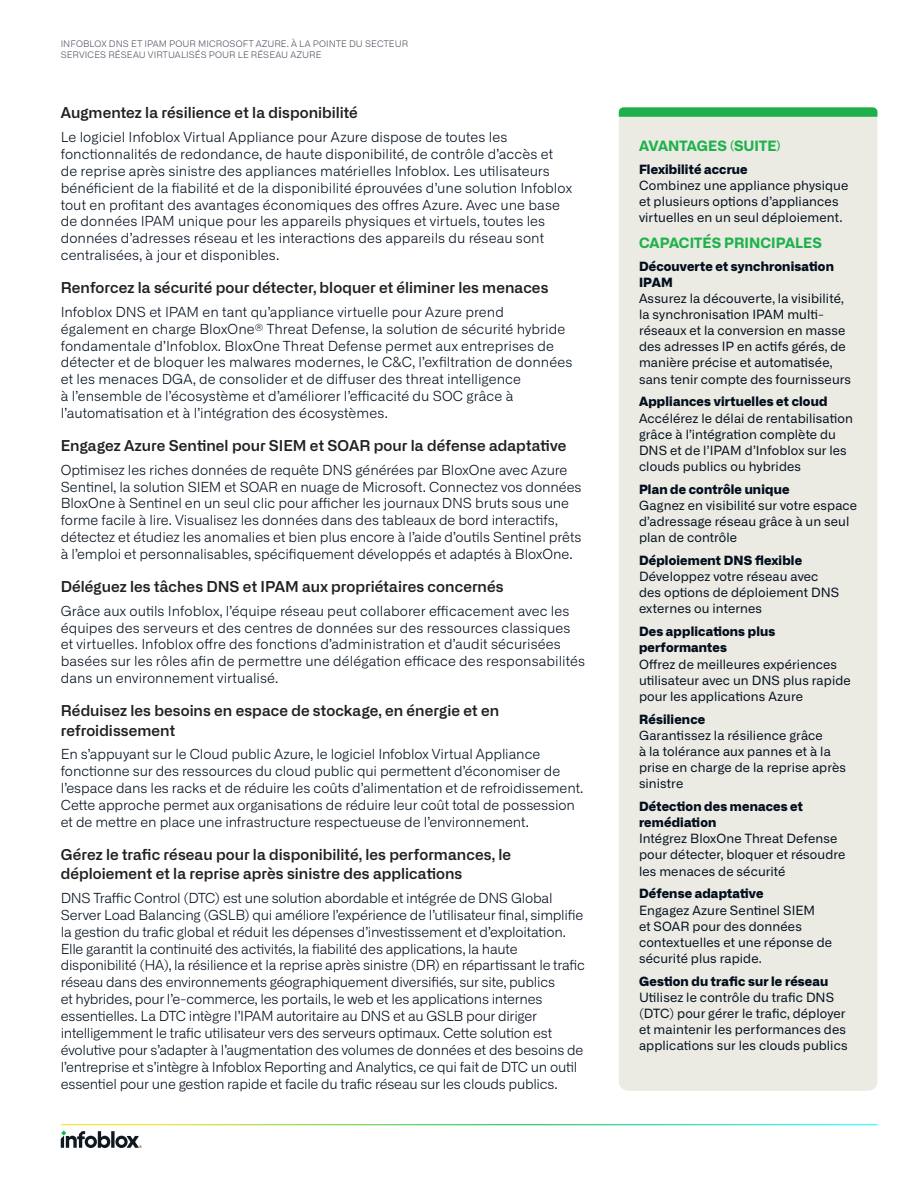
<style>
.page{position:relative;width:918px;height:1188px;background:#fff}
.page>*{position:absolute;margin:0;border:0;box-sizing:border-box;transform-origin:0 0}
.Heading_level_2{font:600 15px/19.5px "Alliance No.2";letter-spacing:.005em;color:#231f20}
.Side-bar_header{font:700 14.25px "Alliance No.2";color:#1eb14b}
.body_text{font:300 13.8px/16.8px "Alliance No.1";letter-spacing:-.005em;color:#030f1e}
.Side-bar_text{font:12.75px/16.2px "Alliance No.1";letter-spacing:.01em;color:#030f1e}
.t1{font:300 9px/10.5px "Alliance No.1";letter-spacing:.015em;color:#4d515e}
.s1{font-weight:800}
</style>
<div class="page">
<svg style="left:61px;top:1131px;width:81px;height:17px"></svg>
<div style="left:619px;top:112px;width:258px;height:979px;background:#ebebe4;border-radius:9px"></div>
<svg style="left:619px;top:107px;width:259px;height:10px"></svg>
<p class="t1" style="left:61px;top:39px;width:349px">INFOBLOX DNS ET IPAM POUR MICROSOFT AZURE. À LA POINTE DU SECTEUR<br>SERVICES RÉSEAU VIRTUALISÉS POUR LE RÉSEAU AZURE</p>
<p class="Heading_level_2" style="left:61px;top:103px;width:299px">Augmentez la résilience et la disponibilité</p>
<p class="body_text" style="left:61px;top:129px;width:513px">Le logiciel Infoblox Virtual Appliance pour Azure dispose de toutes les fonctionnalités de redondance, de haute disponibilité, de contrôle d’accès et de reprise après sinistre des appliances matérielles Infoblox. Les utilisateurs bénéficient de la fiabilité et de la disponibilité éprouvées d’une solution Infoblox tout en profitant des avantages économiques des offres Azure. Avec une base de données IPAM unique pour les appareils physiques et virtuels, toutes les données d’adresses réseau et les interactions des appareils du réseau sont centralisées, à jour et disponibles.</p>
<p class="Heading_level_2" style="left:61px;top:278px;width:489px">Renforcez la sécurité pour détecter, bloquer et éliminer les menaces</p>
<p class="body_text" style="left:61px;top:303px;width:513px">Infoblox DNS et IPAM en tant qu’appliance virtuelle pour Azure prend également en charge BloxOne® Threat Defense, la solution de sécurité hybride fondamentale d’Infoblox. BloxOne Threat Defense permet aux entreprises de détecter et de bloquer les malwares modernes, le C&amp;C, l’exfiltration de données et les menaces DGA, de consolider et de diffuser des threat intelligence<br>à l’ensemble de l’écosystème et d’améliorer l’efficacité du SOC grâce à l’automatisation et à l’intégration des écosystèmes.</p>
<p class="Heading_level_2" style="left:61px;top:436px;width:507px">Engagez Azure Sentinel pour SIEM et SOAR pour la défense adaptative</p>
<p class="body_text" style="left:61px;top:461px;width:522px">Optimisez les riches données de requête DNS générées par BloxOne avec Azure Sentinel, la solution SIEM et SOAR en nuage de Microsoft. Connectez vos données BloxOne à Sentinel en un seul clic pour afficher les journaux DNS bruts sous une forme facile à lire. Visualisez les données dans des tableaux de bord interactifs, détectez et étudiez les anomalies et bien plus encore à l’aide d’outils Sentinel prêts à l’emploi et personnalisables, spécifiquement développés et adaptés à BloxOne.</p>
<p class="Heading_level_2" style="left:61px;top:577px;width:444px">Déléguez les tâches DNS et IPAM aux propriétaires concernés</p>
<p class="body_text" style="left:61px;top:602px;width:526px">Grâce aux outils Infoblox, l’équipe réseau peut collaborer efficacement avec les équipes des serveurs et des centres de données sur des ressources classiques et virtuelles. Infoblox offre des fonctions d’administration et d’audit sécurisées basées sur les rôles afin de permettre une délégation efficace des responsabilités dans un environnement virtualisé.</p>
<p class="Heading_level_2" style="left:61px;top:701px;width:440px">Réduisez les besoins en espace de stockage, en énergie et en refroidissement</p>
<p class="body_text" style="left:61px;top:746px;width:524px">En s’appuyant sur le Cloud public Azure, le logiciel Infoblox Virtual Appliance fonctionne sur des ressources du cloud public qui permettent d’économiser de l’espace dans les racks et de réduire les coûts d’alimentation et de refroidissement.<br>Cette approche permet aux organisations de réduire leur coût total de possession et de mettre en place une infrastructure respectueuse de l’environnement.</p>
<p class="Heading_level_2" style="left:61px;top:845px;width:452px">Gérez le trafic réseau pour la disponibilité, les performances, le déploiement et la reprise après sinistre des applications</p>
<p class="body_text" style="left:61px;top:890px;width:526px">DNS Traffic Control (DTC) est une solution abordable et intégrée de DNS Global Server Load Balancing (GSLB) qui améliore l’expérience de l’utilisateur final, simplifie la gestion du trafic global et réduit les dépenses d’investissement et d’exploitation.<br>Elle garantit la continuité des activités, la fiabilité des applications, la haute disponibilité (HA), la résilience et la reprise après sinistre (DR) en répartissant le trafic réseau dans des environnements géographiquement diversifiés, sur site, publics<br>et hybrides, pour l’e-commerce, les portails, le web et les applications internes essentielles. La DTC intègre l’IPAM autoritaire au DNS et au GSLB pour diriger intelligemment le trafic utilisateur vers des serveurs optimaux. Cette solution est évolutive pour s’adapter à l’augmentation des volumes de données et des besoins de l’entreprise et s’intègre à Infoblox Reporting and Analytics, ce qui fait de DTC un outil essentiel pour une gestion rapide et facile du trafic réseau sur les clouds publics.</p>
<p class="Side-bar_header" style="left:639px;top:136px;width:143px">AVANTAGES (SUITE)</p>
<p class="Side-bar_text" style="left:639px;top:161px;width:211px"><span class="s1">Flexibilité accrue<br></span>Combinez une appliance physique et plusieurs options d’appliances virtuelles en un seul déploiement.</p>
<p class="Side-bar_header" style="left:639px;top:233px;width:184px">CAPACITÉS PRINCIPALES</p>
<p class="Side-bar_text" style="left:639px;top:258px;width:214px"><span class="s1">Découverte et synchronisation<br>IPAM<br></span>Assurez la découverte, la visibilité, la synchronisation IPAM multi&shy;réseaux et la conversion en masse des adresses IP en actifs gérés, de manière précise et automatisée, sans tenir compte des fournisseurs</p>
<p class="Side-bar_text" style="left:639px;top:394px;width:216px"><span class="s1">Appliances virtuelles et cloud </span>Accélérez le délai de rentabilisation grâce à l’intégration complète du DNS et de l’IPAM d’Infoblox sur les clouds publics ou hybrides</p>
<p class="Side-bar_text" style="left:639px;top:481px;width:220px"><span class="s1">Plan de contrôle unique<br></span>Gagnez en visibilité sur votre espace d’adressage réseau grâce à un seul plan de contrôle</p>
<p class="Side-bar_text" style="left:639px;top:552px;width:202px"><span class="s1">Déploiement DNS flexible<br></span>Développez votre réseau avec des options de déploiement DNS externes ou internes</p>
<p class="Side-bar_text" style="left:639px;top:624px;width:213px"><span class="s1">Des applications plus performantes<br></span>Offrez de meilleures expériences utilisateur avec un DNS plus rapide pour les applications Azure</p>
<p class="Side-bar_text" style="left:639px;top:711px;width:209px"><span class="s1">Résilience<br></span>Garantissez la résilience grâce<br>à la tolérance aux pannes et à la prise en charge de la reprise après sinistre</p>
<p class="Side-bar_text" style="left:639px;top:798px;width:208px"><span class="s1">Détection des menaces et remédiation<br></span>Intégrez BloxOne Threat Defense pour détecter, bloquer et résoudre les menaces de sécurité</p>
<p class="Side-bar_text" style="left:639px;top:886px;width:195px"><span class="s1">Défense adaptative<br></span>Engagez Azure Sentinel SIEM<br>et SOAR pour des données contextuelles et une réponse de sécurité plus rapide.</p>
<p class="Side-bar_text" style="left:639px;top:973px;width:210px"><span class="s1">Gestion du trafic sur le réseau </span>Utilisez le contrôle du trafic DNS (DTC) pour gérer le trafic, déployer et maintenir les performances des applications sur les clouds publics</p>
</div>
